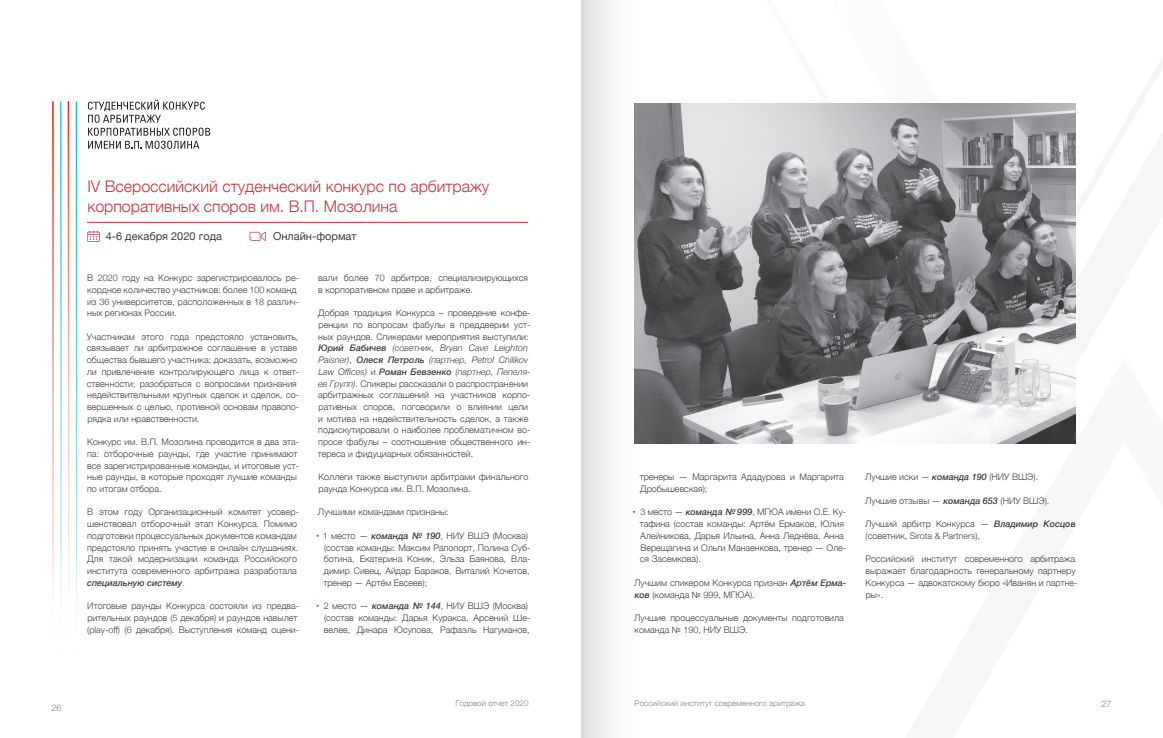
<style>
.page{position:relative;width:1163px;height:738px;background:#fff}
.page>*{position:absolute;margin:0;border:0;box-sizing:border-box;transform-origin:0 0}
.Headline_4{font:300 16px/20px "Helvetica Neue";color:#c8353b}
.Headline_4-2{font:11px "Helvetica Neue";color:#3e3e3f}
.Body_Text{font:300 9px/11.7px "Helvetica Neue";color:#3e3e3f}
.t1{font:300 9px "Helvetica Neue";color:#808285}
.Body_Text-2{font:300 8px "Helvetica Neue";letter-spacing:.005em;color:#808285}
.s1{font-weight:500;font-style:italic}
.s2{font-style:italic}
.s3{font-weight:400;color:#c8353b}
</style>
<div class="page">
<svg style="left:87px;top:230px;width:13px;height:12px"></svg>
<svg style="left:249px;top:232px;width:17px;height:9px"></svg>
<img style="left:641px;top:104px;width:434px;height:339px">
<hr style="left:87px;top:222px;width:441px;height:1px;background:#c8353b">
<svg style="left:88px;top:100px;width:122px;height:49px"></svg>
<svg style="left:52px;top:101px;width:2px;height:437px"></svg>
<hr style="left:60px;top:101px;width:2px;height:584px;background:#00aeef">
<svg style="left:68px;top:101px;width:1px;height:437px"></svg>
<hr style="left:76px;top:101px;width:1px;height:584px;background:#00aeef">
<svg style="left:52px;top:538px;width:25px;height:8px"></svg>
<div style="left:52px;top:546px;width:33px;height:146px;background:#fff"></div>
<svg style="left:581px;top:0;width:60px;height:737px"></svg>
<p class="Headline_4" style="left:87px;top:175px;width:403px">IV Всероссийский студенческий конкурс по арбитражу корпоративных споров им. В.П. Мозолина</p>
<p class="Headline_4-2" style="left:106px;top:228px;width:118px">4-6 декабря 2020 года</p>
<p class="Headline_4-2" style="left:273px;top:228px;width:85px">Онлайн-формат</p>
<p class="Body_Text" style="left:87px;top:271px;width:213px">В 2020 году на Конкурс зарегистрировалось ре&shy;кордное количество участников: более 100 команд из 36 университетов, расположенных в 18 различ&shy;ных регионах России.</p>
<p class="Body_Text" style="left:87px;top:330px;width:214px">Участникам этого года предстояло установить, связывает ли арбитражное соглашение в уставе общества бывшего участника; доказать, возможно ли привлечение контролирующего лица к ответ&shy;ственности; разобраться с вопросами признания недействительными крупных сделок и сделок, со&shy;вершенных с целью, противной основам правопо&shy;рядка или нравственности.</p>
<p class="Body_Text" style="left:87px;top:435px;width:213px">Конкурс им. В.П. Мозолина проводится в два эта&shy;па: отборочные раунды, где участие принимают все зарегистрированные команды, и итоговые уст&shy;ные раунды, в которые проходят лучшие команды по итогам отбора.</p>
<p class="Body_Text" style="left:87px;top:505px;width:213px">В этом году Организационный комитет усовер&shy;шенствовал отборочный этап Конкурса. Помимо подготовки процессуальных документов командам предстояло принять участие в онлайн слушаниях.<br>Для такой модернизации команда Российского института современного арбитража разработала <span class="s1">специальную систему</span>.</p>
<p class="Body_Text" style="left:87px;top:599px;width:213px">Итоговые раунды Конкурса состояли из предва&shy;рительных раундов (5 декабря) и раундов навылет (play-off) (6 декабря). Выступления команд оцени-</p>
<p class="Body_Text" style="left:318px;top:271px;width:211px">вали более 70 арбитров, специализирующихся в корпоративном праве и арбитраже.</p>
<p class="Body_Text" style="left:318px;top:306px;width:214px">Добрая традиция Конкурса – проведение конфе&shy;ренции по вопросам фабулы в преддверии уст&shy;ных раундов. Спикерами мероприятия выступили:<br><span class="s1">Юрий Бабичев</span> <span class="s2">(советник, Bryan Cave Leighton Paisner)</span>, <span class="s1">Олеся Петроль</span> <span class="s2">(партнер, Petrol Chilikov Law Offices)</span> и <span class="s1">Роман Бевзенко</span> <span class="s2">(партнер, Пепеля&shy;ев Групп)</span>. Спикеры рассказали о распространении арбитражных соглашений на участников корпо&shy;ративных споров, поговорили о влиянии цели и мотива на недействительность сделок, а также подискутировали о наиболее проблематичном во&shy;просе фабулы – соотношение общественного ин&shy;тереса и фидуциарных обязанностей.</p>
<p class="Body_Text" style="left:318px;top:470px;width:211px">Коллеги также выступили арбитрами финального раунда Конкурса им. В.П. Мозолина.</p>
<p class="Body_Text" style="left:318px;top:505px;width:132px">Лучшими командами признаны:</p>
<p class="Body_Text" style="left:323px;top:528px;width:208px;text-indent:-7px"><span class="s3">•</span> 1 место — <span class="s1">команда</span> <span class="s1">№</span> <span class="s1">190</span>, НИУ ВШЭ (Москва) (состав команды: Максим Рапопорт, Полина Суб&shy;ботина, Екатерина Коник, Эльза Баянова, Вла&shy;димир Сивец, Айдар Бараков, Виталий Кочетов, тренер — Артём Евсеев);</p>
<p class="Body_Text" style="left:324px;top:599px;width:208px;text-indent:-8px"><span class="s3">•</span> 2 место — <span class="s1">команда</span> <span class="s1">№</span><span class="s1">144</span>, НИУ ВШЭ (Москва) (состав команды: Дарья Куракса, Арсений Ше&shy;велев, Динара Юсупова, Рафаэль Нагуманов,</p>
<p class="Body_Text" style="left:639px;top:470px;width:206px">тренеры — Маргарита Ададурова и Маргарита<br>Дробышевская);</p>
<p class="Body_Text" style="left:639px;top:505px;width:208px;text-indent:-7px"><span class="s3">•</span> 3 место — <span class="s1">команда</span> <span class="s1">№</span><span class="s1">999</span>, МГЮА имени О.Е. Ку&shy;тафина (состав команды: Артём Ермаков, Юлия Алейникова, Дарья Ильина, Анна Леднёва, Анна Верещагина и Ольги Манаенкова, тренер — Оле&shy;ся Засемкова).</p>
<p class="Body_Text" style="left:634px;top:575px;width:214px">Лучшим спикером Конкурса признан <span class="s1">Артём Ерма&shy;ков</span> (команда № 999, МГЮА).</p>
<p class="Body_Text" style="left:634px;top:610px;width:211px">Лучшие процессуальные документы подготовила команда № 190, НИУ ВШЭ.</p>
<p class="Body_Text" style="left:865px;top:470px;width:174px">Лучшие иски — <span class="s1">команда 190</span> (НИУ ВШЭ).</p>
<p class="Body_Text" style="left:865px;top:493px;width:186px">Лучшие отзывы — <span class="s1">команда 653</span> (НИУ ВШЭ).</p>
<p class="Body_Text" style="left:865px;top:517px;width:212px">Лучший арбитр Конкурса — <span class="s1">Владимир Косцов </span>(советник, Sirota &amp; Partners).</p>
<p class="Body_Text" style="left:865px;top:552px;width:213px">Российский институт современного арбитража выражает благодарность генеральному партнеру Конкурса — адвокатскому бюро «Иванян и партне&shy;ры».</p>
<p class="t1" style="left:52px;top:700px;width:12px">26</p>
<p class="Body_Text-2" style="left:455px;top:696px;width:75px">Годовой отчет 2020</p>
<p class="Body_Text-2" style="left:634px;top:696px;width:172px">Российский институт современного аритража</p>
<p class="t1" style="left:1101px;top:696px;width:12px">27</p>
</div>
